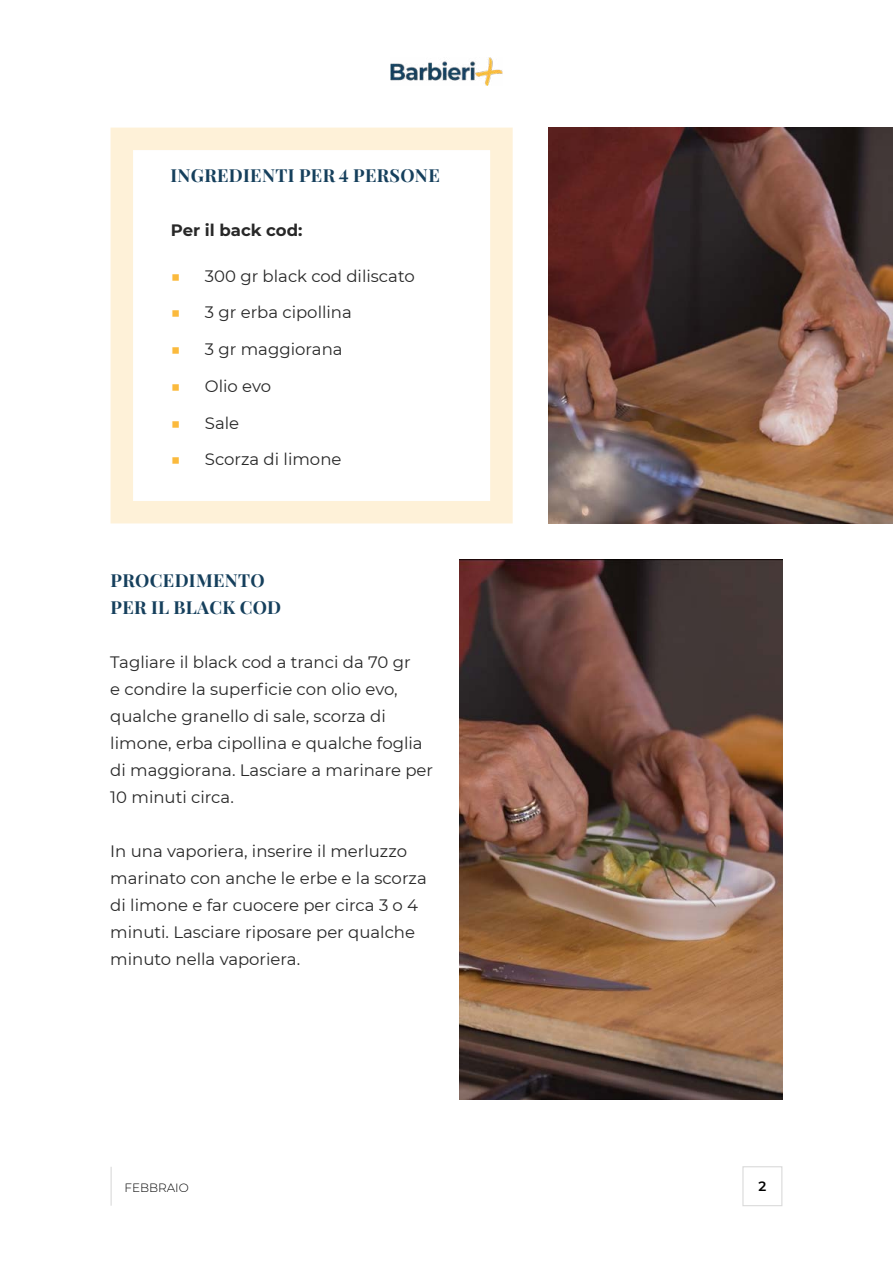
<style>
.page{position:relative;width:893px;height:1263px;background:#fff}
.page>*{position:absolute;margin:0;border:0;box-sizing:border-box;transform-origin:0 0}
.t1{font:700 18px/27px "Playfair Display";letter-spacing:.02em;color:#153f5c}
.t2{font:16.5px/27px "Montserrat";color:#282828}
.t3{font:700 16.5px "Montserrat";color:#282828}
.t4{font:600 13.5px "Montserrat";color:#000}
.t5{font:300 12px "Montserrat";color:#000}
.s1{color:#fbba3d}
</style>
<div class="page">
<img style="left:390px;top:57px;width:113px;height:28px">
<div style="left:742px;top:1166px;width:40px;height:40px;border:1px solid #dadada"></div>
<hr style="left:111px;top:1167px;width:1px;height:39px;background:#dadada">
<div style="left:111px;top:128px;width:402px;height:395px;border:22px solid #fef1d8"></div>
<img style="left:548px;top:128px;width:345px;height:395px">
<img style="left:459px;top:560px;width:323px;height:540px">
<p class="t1" style="left:170px;top:160px;width:271px">INGREDIENTI PER 4 PERSONE</p>
<p class="t3" style="left:171px;top:218px;width:133px">Per il back cod:</p>
<p class="t2" style="left:171px;top:262px;width:245px"><span class="s1">■</span> 300 gr black cod diliscato</p>
<p class="t2" style="left:171px;top:298px;width:183px"><span class="s1">■</span> 3 gr erba cipollina</p>
<p class="t2" style="left:171px;top:335px;width:173px"><span class="s1">■</span> 3 gr maggiorana</p>
<p class="t2" style="left:171px;top:372px;width:102px"><span class="s1">■</span> Olio evo</p>
<p class="t2" style="left:171px;top:409px;width:70px"><span class="s1">■</span> Sale</p>
<p class="t2" style="left:171px;top:445px;width:172px"><span class="s1">■</span> Scorza di limone</p>
<p class="t1" style="left:111px;top:565px;width:172px">PROCEDIMENTO<br>PER IL BLACK COD</p>
<p class="t2" style="left:110px;top:648px;width:324px">Tagliare il black cod a tranci da 70 gr<br>e condire la superficie con olio evo, qualche granello di sale, scorza di limone, erba cipollina e qualche foglia di maggiorana. Lasciare a marinare per 10 minuti circa.</p>
<p class="t2" style="left:110px;top:837px;width:318px">In una vaporiera, inserire il merluzzo marinato con anche le erbe e la scorza di limone e far cuocere per circa 3 o 4 minuti. Lasciare riposare per qualche minuto nella vaporiera.</p>
<p class="t5" style="left:125px;top:1179px;width:66px">FEBBRAIO</p>
<p class="t4" style="left:758px;top:1177px;width:9px">2</p>
</div>
